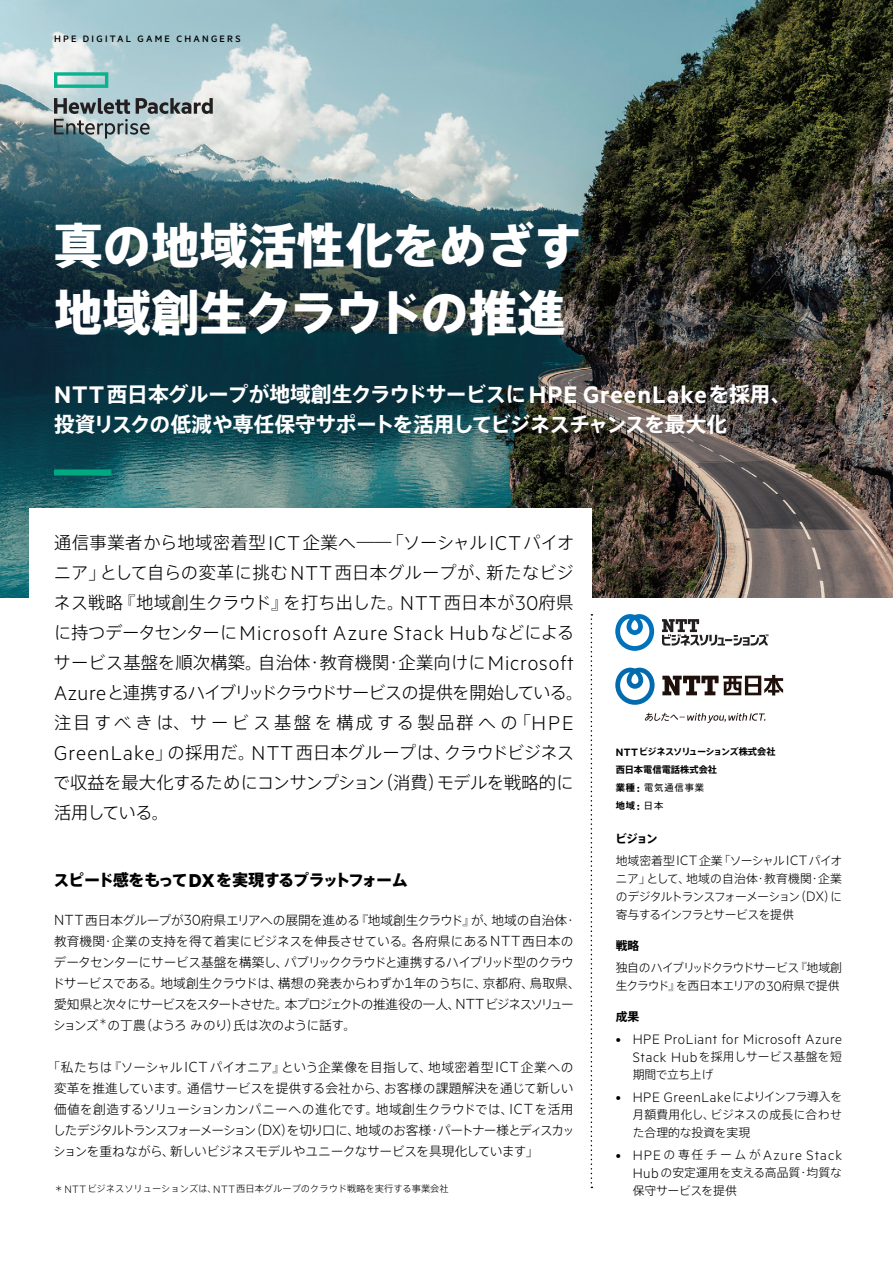
<style>
.page{position:relative;width:893px;height:1263px;background:#fff}
.page>*{position:absolute;margin:0;border:0;box-sizing:border-box;transform-origin:0 0}
.t1{font:800 48.45px/66.8px "Axis Pro N";color:#fff}
.t2{font:300 22.5px "Metric HPE";letter-spacing:.055em;color:#000}
.t3{font:700 20.85px/30px "Axis Pro N";letter-spacing:-.03em;color:#fff}
.t4{font:300 17.4px/30px "Axis Pro N";color:#000;text-align:justify}
.t5{font:800 16.2px "Axis Pro N";letter-spacing:-.085em;color:#000}
.t6{font:300 15.45px "Metric HPE";letter-spacing:.04em;color:#000}
.t7{font:300 15.45px "Metric HPE";letter-spacing:.075em;color:#000}
.t8{font:300 12.75px/21px "Axis Pro N";letter-spacing:-.03em;color:#000}
.t9{font:300 11.85px/18px "Axis Pro N";letter-spacing:-.02em;color:#000;text-align:justify}
.t10{font:300 11.85px/18px "Axis Pro N";color:#000}
.t11{font:300 11.85px/18px "Axis Pro N";letter-spacing:-.05em;color:#000}
.t12{font:300 11.85px/22.2px "Axis Pro N";letter-spacing:-.055em;color:#000}
.t13{font:700 11.85px "Axis Pro N";color:#000}
.t14{font:500 10.5px "Metric HPE";letter-spacing:.215em;color:#000}
.t15{font:700 9.3px/18px "Axis Pro N";color:#000}
.t16{font:300 9.3px "Axis Pro N";color:#000}
.s1{font-family:"Metric HPE";font-weight:600;font-size:27px}
.s2{font-family:"Metric HPE";font-size:22.5px}
.s3{font-family:"Axis Pro N";font-size:17.4px}
.s4{font-family:"Metric HPE";font-weight:700;font-size:21px}
.s5{font-family:"Metric HPE";font-size:16.5px}
.s6{font-family:"Metric HPE";font-size:12px}
.s7{font-family:"Metric HPE";font-weight:600;font-size:12px}
.s8{font-weight:400}
.s9{font-weight:700}
.s10{font-family:"Metric HPE";font-size:15.45px}
.s11{font-family:"Axis Pro N";font-size:11.85px}
</style>
<div class="page">
<img style="left:0;top:0;width:893px;height:597px">
<div style="left:29px;top:508px;width:563px;height:212px;background:#fff"></div>
<svg style="left:591px;top:614px;width:1px;height:574px"></svg>
<svg style="left:54px;top:72px;width:54px;height:16px"></svg>
<svg style="left:54px;top:98px;width:159px;height:41px;background:#9ca7a9"></svg>
<div style="left:54px;top:469px;width:57px;height:6px;background:#01a982"></div>
<svg style="left:615px;top:668px;width:168px;height:55px"></svg>
<svg style="left:662px;top:619px;width:106px;height:26px"></svg>
<svg style="left:615px;top:614px;width:39px;height:37px"></svg>
<p class="t14" style="left:54px;top:33px;width:188px">HPE DIGITAL GAME CHANGERS</p>
<h1 class="t1" style="left:54px;top:212px;width:530px">真の地域活性化をめざす地域創生クラウドの推進</h1>
<h3 class="t3" style="left:54px;top:379px;width:739px"><span class="s1">NTT</span>西日本グループが地域創生クラウドサービスに<span class="s1">HPE GreenLake</span>を採用、投資リスクの低減や専任保守サポートを活用してビジネスチャンスを最大化</h3>
<h3 class="t4" style="left:54px;top:527px;width:522px">通信事業者から地域密着型<span class="s2">ICT</span>企業へ――「ソーシャル<span class="s2">ICT</span>パイオニア」として自らの変革に挑む<span class="s2">NTT</span>西日本グループが、新たなビジネス戦略『地域創生クラウド』を打ち出した。<span class="s2">NTT</span>西日本が<span class="s2">30</span>府県</h3>
<h2 class="t2" style="left:54px;top:620px;width:522px"><span class="s3">に持つデータセンターに</span>Microsoft Azure Stack Hub<span class="s3">などによる</span></h2>
<h3 class="t4" style="left:53px;top:647px;width:531px;text-align:left">サービス基盤を順次構築。自治体・教育機関・企業向けに<span class="s2">Microsoft Azure</span>と連携するハイブリッドクラウドサービスの提供を開始している。注目すべきは、サービス基盤を構成する製品群への「<span class="s2">HPE GreenLake</span>」の採用だ。<span class="s2">NTT</span>西日本グループは、クラウドビジネスで収益を最大化するためにコンサンプション（消費）モデルを戦略的に活用している。</h3>
<p class="t5" style="left:53px;top:872px;width:356px">スピード感をもって<span class="s4">DX</span>を実現するプラットフォーム</p>
<p class="t8" style="left:52px;top:909px;width:530px"><span class="s5">NTT</span>西日本グループが<span class="s5">30</span>府県エリアへの展開を進める『地域創生クラウド』が、地域の自治体・教育機関・企業の支持を得て着実にビジネスを伸長させている。各府県にある<span class="s5">NTT</span>西日本のデータセンターにサービス基盤を構築し、パブリッククラウドと連携するハイブリッド型のクラウドサービスである。地域創生クラウドは、構想の発表からわずか<span class="s5">1</span>年のうちに、京都府、鳥取県、愛知県と次々にサービスをスタートさせた。本プロジェクトの推進役の一人、<span class="s5">NTT</span>ビジネスソリューションズ<sup>＊</sup>の丁農（ようろみのり）氏は次のように話す。</p>
<p class="t8" style="left:53px;top:1056px;width:523px;text-align:justify;text-indent:-5px">「私たちは『ソーシャル<span class="s5">ICT</span>パイオニア』という企業像を目指して、地域密着型<span class="s5">ICT</span>企業への変革を推進しています。通信サービスを提供する会社から、お客様の課題解決を通じて新しい価値を創造するソリューションカンパニーへの進化です。地域創生クラウドでは、<span class="s5">ICT</span>を活用したデジタルトランスフォーメーション（<span class="s5">DX</span>）を切り口に、地域のお客様・パートナー様とディスカッションを重ねながら、新しいビジネスモデルやユニークなサービスを具現化しています」</p>
<p class="t16" style="left:54px;top:1184px;width:396px">＊<span class="s6">NTT</span>ビジネスソリューションズは、<span class="s6">NTT</span>西日本グループのクラウド戦略を実行する事業会社</p>
<p class="t15" style="left:616px;top:743px;width:161px"><span class="s7">NTT</span>ビジネスソリューションズ株式会社西日本電信電話株式会社<br>業種 <span class="s7">:</span> <span class="s8">電気通信事業<br></span>地域 <span class="s7">:</span> <span class="s8">日本</span></p>
<p class="t12" style="left:615px;top:827px;width:229px"><span class="s9">ビジョン<br></span>地域密着型<span class="s10">ICT</span>企業「ソーシャル<span class="s10">ICT</span>パイオ</p>
<p class="t9" style="left:616px;top:869px;width:228px">ニア」として、地域の自治体・教育機関・企業のデジタルトランスフォーメーション（<span class="s10">DX</span>）に寄与するインフラとサービスを提供</p>
<p class="t13" style="left:616px;top:939px;width:25px">戦略</p>
<p class="t11" style="left:616px;top:958px;width:228px">独自のハイブリッドクラウドサービス『地域創生クラウド』を西日本エリアの<span class="s10">30</span>府県で提供</p>
<p class="t13" style="left:616px;top:1010px;width:25px">成果</p>
<p class="t6" style="left:616px;top:1030px;width:228px">• HPE ProLiant for Microsoft Azure</p>
<p class="t10" style="left:633px;top:1047px;width:211px"><span class="s10">Stack Hub</span>を採用しサービス基盤を短期間で立ち上げ</p>
<p class="t6" style="left:616px;top:1088px;width:228px">• HPE GreenLake<span class="s11">によりインフラ導入を</span></p>
<p class="t10" style="left:633px;top:1106px;width:211px">月額費用化し、ビジネスの成長に合わせた合理的な投資を実現</p>
<p class="t7" style="left:616px;top:1146px;width:228px">• HPE <span class="s11">の専任チームが</span> Azure Stack</p>
<p class="t9" style="left:633px;top:1164px;width:211px"><span class="s10">Hub</span>の安定運用を支える高品質・均質な保守サービスを提供</p>
</div>
